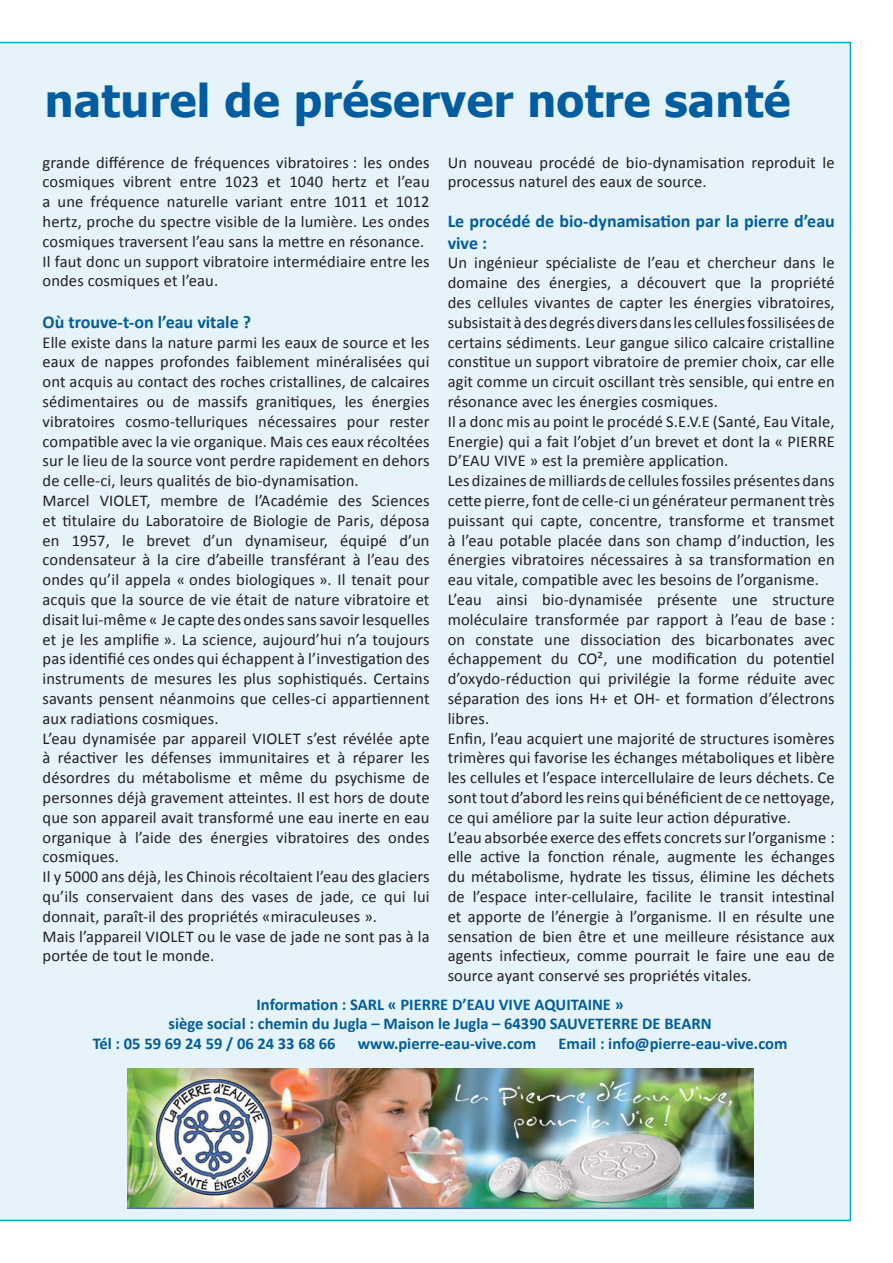
<style>
.page{position:relative;width:893px;height:1263px;background:#fff}
.page>*{position:absolute;margin:0;border:0;box-sizing:border-box;transform-origin:0 0}
.t1{font:700 45px "Tahoma";letter-spacing:.01em;color:#015d9f}
.t2{font:700 18px/21.6px "Calibri";color:#015d9f}
.Titre{font:16.5px/19.8px "Calibri";letter-spacing:.01em;color:#231f20;text-align:justify}
.Retrait_corps_de_tex{font:700 16.5px "Calibri";color:#015d9f}
</style>
<div class="page">
<div style="left:0;top:42px;width:851px;height:1179px;background:#e6f3fb"></div>
<img style="left:128px;top:1068px;width:625px;height:140px">
<h1 class="t1" style="left:45px;top:69px;width:747px">naturel de préserver notre santé</h1>
<p class="Titre" style="left:43px;top:151px;width:389px">grande différence de fréquences vibratoires : les ondes cosmiques vibrent entre 1023 et 1040 hertz et l’eau a une fréquence naturelle variant entre 1011 et 1012 hertz, proche du spectre visible de la lumière. Les ondes cosmiques traversent l’eau sans la mettre en résonance.</p>
<p class="Titre" style="left:43px;top:250px;width:389px">Il faut donc un support vibratoire intermédiaire entre les ondes cosmiques et l’eau.</p>
<p class="t2" style="left:43px;top:310px;width:210px">Où trouve-t-on l’eau vitale ?</p>
<p class="Titre" style="left:43px;top:331px;width:389px">Elle existe dans la nature parmi les eaux de source et les eaux de nappes profondes faiblement minéralisées qui ont acquis au contact des roches cristallines, de calcaires sédimentaires ou de massifs granitiques, les énergies vibratoires cosmo-telluriques nécessaires pour rester compatible avec la vie organique. Mais ces eaux récoltées sur le lieu de la source vont perdre rapidement en dehors de celle-ci, leurs qualités de bio-dynamisation.</p>
<p class="Titre" style="left:43px;top:490px;width:389px">Marcel VIOLET, membre de l’Académie des Sciences et titulaire du Laboratoire de Biologie de Paris, déposa en 1957, le brevet d’un dynamiseur, équipé d’un condensateur à la cire d’abeille transférant à l’eau des ondes qu’il appela « ondes biologiques ». Il tenait pour acquis que la source de vie était de nature vibratoire et disait lui-même « Je capte des ondes sans savoir lesquelles et je les amplifie ». La science, aujourd’hui n’a toujours pas identifié ces ondes qui échappent à l’investigation des instruments de mesures les plus sophistiqués. Certains savants pensent néanmoins que celles-ci appartiennent aux radiations cosmiques.</p>
<p class="Titre" style="left:43px;top:727px;width:389px">L’eau dynamisée par appareil VIOLET s’est révélée apte à réactiver les défenses immunitaires et à réparer les désordres du métabolisme et même du psychisme de personnes déjà gravement atteintes. Il est hors de doute que son appareil avait transformé une eau inerte en eau organique à l’aide des énergies vibratoires des ondes cosmiques.</p>
<p class="Titre" style="left:43px;top:866px;width:389px">Il y 5000 ans déjà, les Chinois récoltaient l’eau des glaciers qu’ils conservaient dans des vases de jade, ce qui lui donnait, paraît-il des propriétés «miraculeuses ».</p>
<p class="Titre" style="left:43px;top:925px;width:389px">Mais l’appareil VIOLET ou le vase de jade ne sont pas à la portée de tout le monde.</p>
<p class="Titre" style="left:448px;top:151px;width:388px">Un nouveau procédé de bio-dynamisation reproduit le processus naturel des eaux de source.</p>
<p class="t2" style="left:448px;top:209px;width:389px">Le procédé de bio-dynamisation par la pierre d’eau vive :</p>
<p class="Titre" style="left:448px;top:252px;width:389px">Un ingénieur spécialiste de l’eau et chercheur dans le domaine des énergies, a découvert que la propriété des cellules vivantes de capter les énergies vibratoires, subsistait à des degrés divers dans les cellules fossilisées de certains sédiments. Leur gangue silico calcaire cristalline constitue un support vibratoire de premier choix, car elle agit comme un circuit oscillant très sensible, qui entre en résonance avec les énergies cosmiques.</p>
<p class="Titre" style="left:448px;top:411px;width:389px">Il a donc mis au point le procédé S.E.V.E (Santé, Eau Vitale, Energie) qui a fait l’objet d’un brevet et dont la « PIERRE D’EAU VIVE » est la première application.</p>
<p class="Titre" style="left:448px;top:470px;width:389px">Les dizaines de milliards de cellules fossiles présentes dans cette pierre, font de celle-ci un générateur permanent très puissant qui capte, concentre, transforme et transmet à l’eau potable placée dans son champ d’induction, les énergies vibratoires nécessaires à sa transformation en eau vitale, compatible avec les besoins de l’organisme.</p>
<p class="Titre" style="left:448px;top:589px;width:389px">L’eau ainsi bio-dynamisée présente une structure moléculaire transformée par rapport à l’eau de base : on constate une dissociation des bicarbonates avec échappement du CO², une modification du potentiel d’oxydo-réduction qui privilégie la forme réduite avec séparation des ions H+ et OH- et formation d’électrons libres.</p>
<p class="Titre" style="left:448px;top:727px;width:389px">Enfin, l’eau acquiert une majorité de structures isomères trimères qui favorise les échanges métaboliques et libère les cellules et l’espace intercellulaire de leurs déchets. Ce sont tout d’abord les reins qui bénéficient de ce nettoyage, ce qui améliore par la suite leur action dépurative.</p>
<p class="Titre" style="left:448px;top:826px;width:389px">L’eau absorbée exerce des effets concrets sur l’organisme : elle active la fonction rénale, augmente les échanges du métabolisme, hydrate les tissus, élimine les déchets de l’espace inter-cellulaire, facilite le transit intestinal et apporte de l’énergie à l’organisme. Il en résulte une sensation de bien être et une meilleure résistance aux agents infectieux, comme pourrait le faire une eau de source ayant conservé ses propriétés vitales.</p>
<p class="Retrait_corps_de_tex" style="left:257px;top:994px;width:369px">Information : SARL « PIERRE D’EAU VIVE AQUITAINE »</p>
<p class="Retrait_corps_de_tex" style="left:169px;top:1014px;width:545px">siège social : chemin du Jugla – Maison le Jugla – 64390 SAUVETERRE DE BEARN</p>
<p class="Retrait_corps_de_tex" style="left:93px;top:1033px;width:244px">Tél : 05 59 69 24 59 / 06 24 33 68 66</p>
<p class="Retrait_corps_de_tex" style="left:358px;top:1033px;width:180px">www.pierre-eau-vive.com</p>
<p class="Retrait_corps_de_tex" style="left:558px;top:1033px;width:230px">Email : info@pierre-eau-vive.com</p>
</div>
